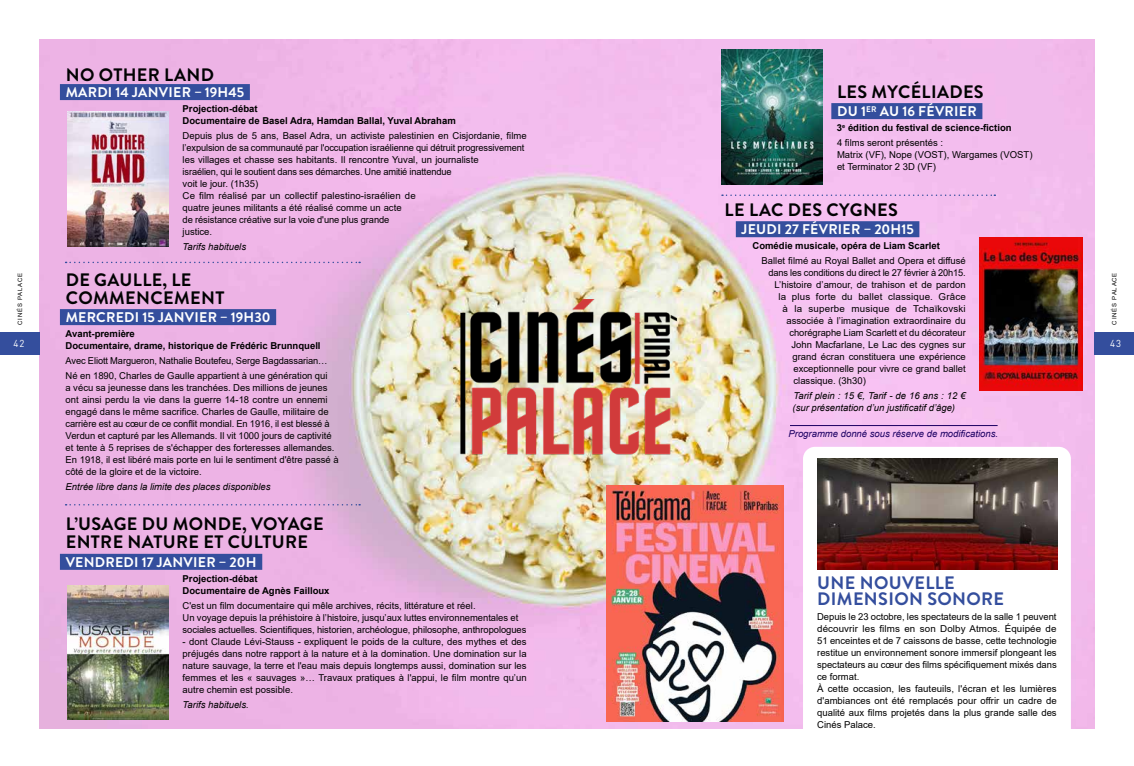
<style>
.page{position:relative;width:1134px;height:766px;background:#fff}
.page>*{position:absolute;margin:0;border:0;box-sizing:border-box;transform-origin:0 0}
.t1{font:700 18px/18px "Brandon Grotesque";letter-spacing:.02em;color:#020203}
.t2{font:700 18px/16px "Brandon Grotesque";letter-spacing:.02em;color:#344e9d}
.t3{font:700 14px "Brandon Grotesque";letter-spacing:.02em;color:#fff}
.t4{font:10px "DINOT";color:#fff;scale:.95 1}
.t5{font:9.5px/12px "Arial";color:#000}
.t6{font:700 9.5px/12px "Arial";color:#000}
.t7{font:italic 9.5px/12px "Arial";color:#000}
.t8{font:italic 9.5px "Arial";color:#1c0063}
.t9{font:9.5px "Arial";letter-spacing:.02em;color:#000}
.t10{font:6px "Arial";letter-spacing:.135em;color:#000}
.s1{font-weight:400}
</style>
<div class="page">
<img style="left:40px;top:40px;width:1054px;height:688px">
<img style="left:460px;top:299px;width:223px;height:168px">
<div style="left:60px;top:84px;width:190px;height:16px;background:#344e9d"></div>
<div style="left:60px;top:309px;width:216px;height:16px;background:#344e9d"></div>
<div style="left:60px;top:553px;width:202px;height:16px;background:#344e9d"></div>
<div style="left:831px;top:103px;width:151px;height:16px;background:#344e9d"></div>
<div style="left:736px;top:221px;width:183px;height:16px;background:#344e9d"></div>
<img style="left:606px;top:485px;width:177px;height:236px">
<img style="left:721px;top:50px;width:102px;height:134px">
<img style="left:980px;top:237px;width:102px;height:153px">
<img style="left:67px;top:112px;width:101px;height:135px">
<svg style="left:66px;top:261px;width:294px;height:2px"></svg>
<svg style="left:66px;top:504px;width:294px;height:1px"></svg>
<svg style="left:722px;top:194px;width:273px;height:2px"></svg>
<hr style="left:790px;top:425px;width:208px;height:1px;background:#1c0063">
<div style="left:1094px;top:332px;width:40px;height:22px;background:#344e9d"></div>
<div style="left:0;top:332px;width:40px;height:22px;background:#344e9d"></div>
<svg style="left:803px;top:446px;width:268px;height:282px"></svg>
<img style="left:817px;top:459px;width:240px;height:110px">
<img style="left:67px;top:585px;width:101px;height:134px">
<h1 class="t1" style="left:66px;top:66px;width:150px">NO OTHER LAND</h1>
<h2 class="t3" style="left:66px;top:83px;width:180px">MARDI 14 JANVIER – 19H45</h2>
<p class="t6" style="left:183px;top:103px;width:275px">Projection-débat<br>Documentaire de Basel Adra, Hamdan Ballal, Yuval Abraham</p>
<p class="t5" style="left:183px;top:129px;width:345px">Depuis plus de 5 ans, Basel Adra, un activiste palestinien en Cisjordanie, filme l’expulsion de sa communauté par l'occupation israélienne qui détruit progressivement les villages et chasse ses habitants. Il rencontre Yuval, un journaliste<br>israélien, qui le soutient dans ses démarches. Une amitié inattendue<br>voit le jour. (1h35)<br>Ce film réalisé par un collectif palestino-israélien de<br>quatre jeunes militants a été réalisé comme un acte<br>de résistance créative sur la voie d'une plus grande<br>justice.</p>
<p class="t7" style="left:183px;top:240px;width:65px">Tarifs habituels</p>
<h1 class="t1" style="left:66px;top:270px;width:160px">DE GAULLE, LE<br>COMMENCEMENT</h1>
<h2 class="t3" style="left:66px;top:307px;width:206px">MERCREDI 15 JANVIER – 19H30</h2>
<p class="t6" style="left:66px;top:328px;width:256px">Avant-première<br>Documentaire, drame, historique de Frédéric Brunnquell</p>
<p class="t5" style="left:66px;top:353px;width:263px;line-height:14.8px">Avec Eliott Margueron, Nathalie Boutefeu, Serge Bagdassarian…<br>Né en 1890, Charles de Gaulle appartient à une génération qui</p>
<p class="t5" style="left:66px;top:381px;width:274px">a vécu sa jeunesse dans les tranchées. Des millions de jeunes ont ainsi perdu la vie dans la guerre 14-18 contre un ennemi engagé dans le même sacrifice. Charles de Gaulle, militaire de carrière est au cœur de ce conflit mondial. En 1916, il est blessé à Verdun et capturé par les Allemands. Il vit 1000 jours de captivité et tente à 5 reprises de s'échapper des forteresses allemandes.<br>En 1918, il est libéré mais porte en lui le sentiment d'être passé à côté de la gloire et de la victoire.</p>
<p class="t7" style="left:66px;top:480px;width:206px">Entrée libre dans la limite des places disponibles</p>
<h1 class="t1" style="left:66px;top:515px;width:259px">L’USAGE DU MONDE, VOYAGE<br>ENTRE NATURE ET CULTURE</h1>
<h2 class="t3" style="left:66px;top:552px;width:192px">VENDREDI 17 JANVIER – 20H</h2>
<p class="t6" style="left:183px;top:572px;width:148px">Projection-débat<br>Documentaire de Agnès Failloux</p>
<p class="t5" style="left:183px;top:599px;width:345px">C'est un film documentaire qui mêle archives, récits, littérature et réel.<br>Un voyage depuis la préhistoire à l’histoire, jusqu’aux luttes environnementales et sociales actuelles. Scientifiques, historien, archéologue, philosophe, anthropologues</p>
<p class="t5" style="left:183px;top:635px;width:345px;text-align:justify">- dont Claude Lévi-Stauss - expliquent le poids de la culture, des mythes et des préjugés dans notre rapport à la nature et à la domination. Une domination sur la nature sauvage, la terre et l'eau mais depuis longtemps aussi, domination sur les femmes et les « sauvages »… Travaux pratiques à l'appui, le film montre qu’un autre chemin est possible.</p>
<p class="t7" style="left:183px;top:698px;width:68px">Tarifs habituels.</p>
<h1 class="t1" style="left:837px;top:83px;width:148px">LES MYCÉLIADES</h1>
<h2 class="t3" style="left:837px;top:102px;width:141px">DU 1<sup>ER</sup> AU 16 FÉVRIER</h2>
<p class="t6" style="left:837px;top:120px;width:176px;line-height:14.8px">3<sup>e</sup> édition du festival de science-fiction<br><span class="s1">4 films seront présentés :</span></p>
<p class="t5" style="left:837px;top:148px;width:197px">Matrix (VF), Nope (VOST), Wargames (VOST) et Terminator 2 3D (VF)</p>
<h1 class="t1" style="left:725px;top:201px;width:175px">LE LAC DES CYGNES</h1>
<h2 class="t3" style="left:742px;top:220px;width:174px">JEUDI 27 FÉVRIER – 20H15</h2>
<p class="t6" style="left:752px;top:240px;width:189px">Comédie musicale, opéra de Liam Scarlet</p>
<p class="t5" style="left:761px;top:254px;width:206px">Ballet filmé au Royal Ballet and Opera et diffusé</p>
<p class="t5" style="left:768px;top:266px;width:199px">dans les conditions du direct le 27 février à 20h15.</p>
<p class="t5" style="left:774px;top:278px;width:193px">L’histoire d’amour, de trahison et de pardon</p>
<p class="t5" style="left:778px;top:290px;width:189px">la plus forte du ballet classique. Grâce</p>
<p class="t9" style="left:782px;top:302px;width:185px">à la superbe musique de Tchaïkovski</p>
<p class="t5" style="left:786px;top:314px;width:181px">associée à l’imagination extraordinaire du</p>
<p class="t5" style="left:789px;top:326px;width:178px">chorégraphe Liam Scarlett et du décorateur</p>
<p class="t5" style="left:791px;top:338px;width:176px">John Macfarlane, Le Lac des cygnes sur</p>
<p class="t5" style="left:792px;top:350px;width:175px">grand écran constituera une expérience</p>
<p class="t5" style="left:793px;top:362px;width:174px">exceptionnelle pour vivre ce grand ballet</p>
<p class="t5" style="left:793px;top:374px;width:74px">classique. (3h30)</p>
<p class="t7" style="left:792px;top:390px;width:175px">Tarif plein : 15 €, Tarif - de 16 ans : 12 € (sur présentation d’un justificatif d’âge)</p>
<p class="t8" style="left:788px;top:427px;width:211px">Programme donné sous réserve de modifications.</p>
<p class="t10" style="left:16px;top:324px;width:53px;rotate:-90deg">CINÉS PALACE</p>
<p class="t10" style="left:1110px;top:324px;width:53px;rotate:-90deg">CINÉS PALACE</p>
<p class="t4" style="left:14px;top:336px;width:13px">42</p>
<p class="t4" style="left:1110px;top:336px;width:13px">43</p>
<h1 class="t2" style="left:817px;top:575px;width:188px">UNE NOUVELLE<br>DIMENSION SONORE</h1>
<p class="t5" style="left:817px;top:610px;width:241px">Depuis le 23 octobre, les spectateurs de la salle 1 peuvent découvrir les films en son Dolby Atmos. Équipée de 51 enceintes et de 7 caissons de basse, cette technologie restitue un environnement sonore immersif plongeant les spectateurs au cœur des films spécifiquement mixés dans ce format.<br>À cette occasion, les fauteuils, l'écran et les lumières d'ambiances ont été remplacés pour offrir un cadre de qualité aux films projetés dans la plus grande salle des Cinés Palace.</p>
</div>
